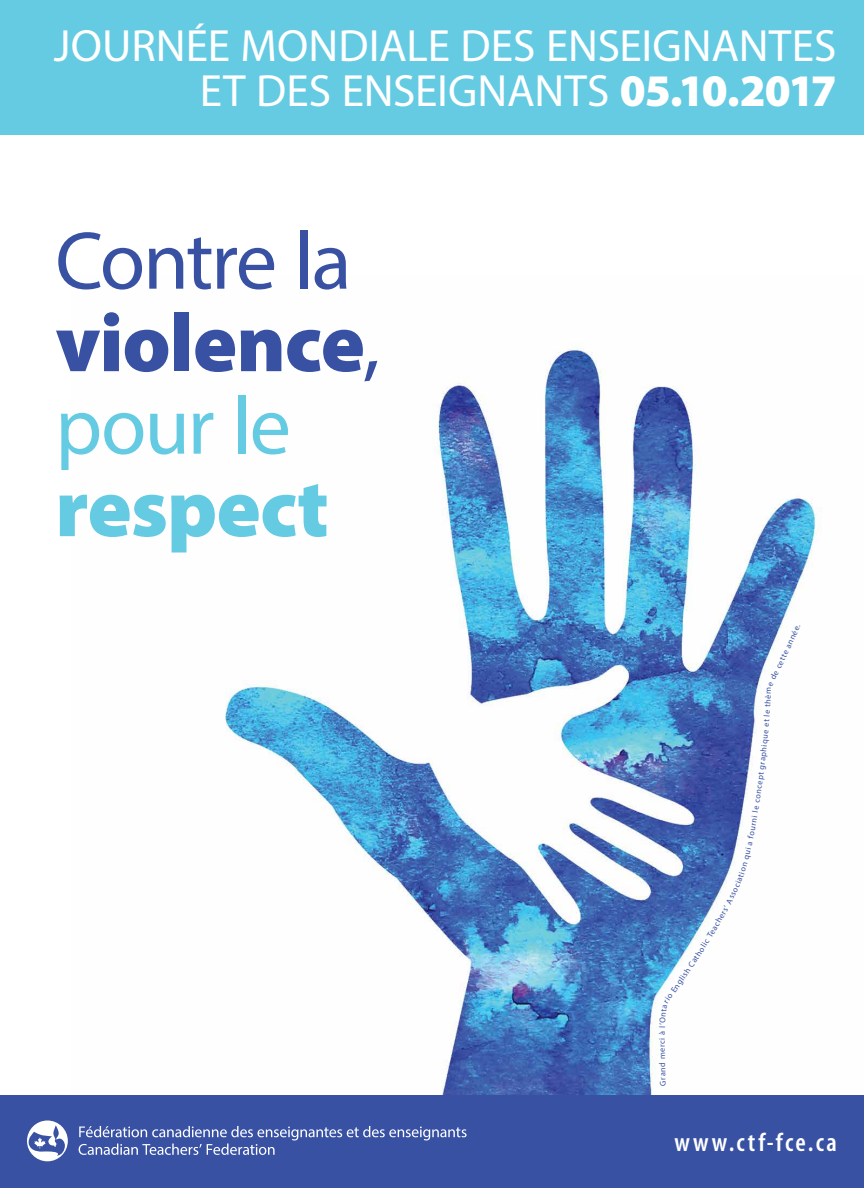
<style>
.page{position:relative;width:864px;height:1188px;background:#fff}
.page>*{position:absolute;margin:0;border:0;box-sizing:border-box;transform-origin:0 0}
.t1{font:82.5px/82.5px "Myriad Pro";letter-spacing:-.03em;color:#3851a3}
.t2{font:900 82.5px "Myriad Pro";letter-spacing:-.01em;color:#64cbe3}
.t3{font:45.38px/45.4px "Myriad Pro";color:#fff;text-align:right}
.t4{font:600 condensed 26.25px "Myriad Pro";letter-spacing:.115em;color:#fff}
.t5{font:8.25px "Myriad Pro";color:#3851a3}
.s1{font-weight:900}
.s2{color:#64cbe3}
</style>
<div class="page">
<div style="left:0;top:1095px;width:864px;height:93px;background:#3851a3"></div>
<img style="left:225px;top:349px;width:594px;height:746px">
<div style="left:0;top:0;width:864px;height:135px;background:#64cbe3"></div>
<svg style="left:27px;top:1121px;width:440px;height:40px"></svg>
<svg style="left:659px;top:1048px;width:6px;height:19px"></svg>
<svg style="left:659px;top:994px;width:14px;height:40px"></svg>
<svg style="left:692px;top:950px;width:10px;height:13px"></svg>
<svg style="left:707px;top:799px;width:53px;height:139px"></svg>
<svg style="left:764px;top:681px;width:10px;height:53px"></svg>
<p class="t3" style="left:54px;top:22px;width:785px">JOURNÉE MONDIALE DES ENSEIGNANTES<br>ET DES ENSEIGNANTS <span class="s1">05.10.2017</span></p>
<h1 class="t1" style="left:55px;top:218px;width:326px">Contre la <span class="s1">violence</span>, <span class="s2">pour le</span></h1>
<h1 class="t2" style="left:55px;top:462px;width:275px">respect</h1>
<p class="t5" style="left:785px;top:642px;width:23px;rotate:-66deg">nnée.</p>
<p class="t5" style="left:777px;top:658px;width:19px;rotate:-65deg">tte a</p>
<p class="t5" style="left:768px;top:677px;width:22px;rotate:-64deg">de ce</p>
<p class="t5" style="left:758px;top:756px;width:24px;rotate:-84deg">phiqu</p>
<p class="t5" style="left:755px;top:780px;width:25px;rotate:-83deg">pt gra</p>
<p class="t5" style="left:752px;top:798px;width:20px;rotate:-82deg">once</p>
<p class="t5" style="left:696px;top:948px;width:15px;rotate:-58deg">olic</p>
<p class="t5" style="left:678px;top:975px;width:20px;rotate:-56deg">ish C</p>
<p class="t5" style="left:669px;top:989px;width:18px;rotate:-55deg">Engl</p>
<p class="t5" style="left:657px;top:1047px;width:11px;rotate:-90deg">rci</p>
<p class="t5" style="left:658px;top:1086px;width:20px;rotate:-92deg">Gran</p>
<p class="t4" style="left:675px;top:1128px;width:164px">www.ctf-fce.ca</p>
</div>
